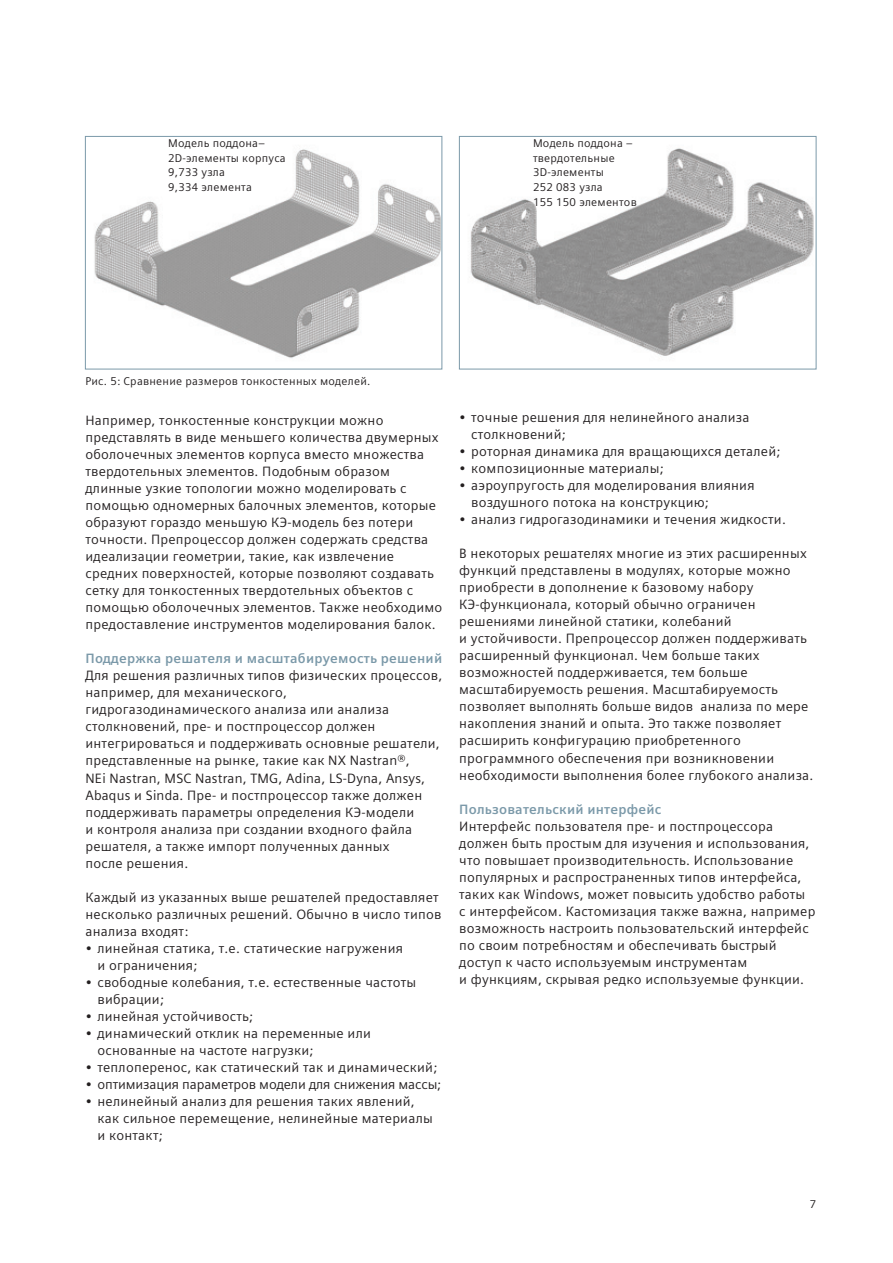
<style>
.page{position:relative;width:893px;height:1263px;background:#fff}
.page>*{position:absolute;margin:0;border:0;box-sizing:border-box;transform-origin:0 0}
._04__Copy___9pt_4mm{font:13.5px/17px "Siemens Sans Global";letter-spacing:.015em;color:#231f20}
._04__Copy___9pt_4mm-2{font:700 13.5px "Siemens Sans Global";letter-spacing:.015em;color:#7b99a9}
._04__Copy___9pt_4mm-3{font:13.5px "Siemens Sans Global";letter-spacing:-.01em;color:#231f20}
._06__Captions_footno{font:11.25px/14.9px "Siemens Sans Global";letter-spacing:.02em;color:#231f20}
._04__Marginals_7_5pt{font:11.25px "Siemens Sans Global";color:#231f20}
</style>
<div class="page">
<img style="left:470px;top:148px;width:344px;height:208px">
<div style="left:459px;top:136px;width:357px;height:233px;border:1px solid #7b99a9"></div>
<img style="left:94px;top:149px;width:346px;height:209px">
<div style="left:85px;top:136px;width:357px;height:233px;border:1px solid #7b99a9"></div>
<p class="_06__Captions_footno" style="left:168px;top:135px;width:119px">Модель поддона–<br>2D-элементы корпуса<br>9,733 узла<br>9,334 элемента</p>
<p class="_06__Captions_footno" style="left:533px;top:135px;width:101px">Модель поддона – твердотельные<br>3D-элементы</p>
<p class="_06__Captions_footno" style="left:533px;top:180px;width:71px">252 083 узла</p>
<p class="_06__Captions_footno" style="left:533px;top:195px;width:105px">155 150 элементов</p>
<p class="_06__Captions_footno" style="left:85px;top:374px;width:286px">Рис. 5: Сравнение размеров тонкостенных моделей.</p>
<p class="_04__Copy___9pt_4mm" style="left:85px;top:412px;width:358px">Например, тонкостенные конструкции можно представлять в виде меньшего количества двумерных оболочечных элементов корпуса вместо множества твердотельных элементов. Подобным образом длинные узкие топологии можно моделировать с помощью одномерных балочных элементов, которые образуют гораздо меньшую КЭ-модель без потери точности. Препроцессор должен содержать средства идеализации геометрии, такие, как извлечение средних поверхностей, которые позволяют создавать сетку для тонкостенных твердотельных объектов с помощью оболочечных элементов. Также необходимо предоставление инструментов моделирования балок.</p>
<p class="_04__Copy___9pt_4mm-2" style="left:85px;top:648px;width:358px">Поддержка решателя и масштабируемость решений</p>
<p class="_04__Copy___9pt_4mm" style="left:85px;top:667px;width:358px">Для решения различных типов физических процессов, например, для механического, гидрогазодинамического анализа или анализа столкновений, пре- и постпроцессор должен интегрироваться и поддерживать основные решатели, представленные на рынке, такие как NX Nastran®,<br>NEi Nastran, MSC Nastran, TMG, Adina, LS-Dyna, Ansys, Abaqus и Sinda. Пре- и постпроцессор также должен поддерживать параметры определения КЭ-модели<br>и контроля анализа при создании входного файла решателя, а также импорт полученных данных<br>после решения.</p>
<p class="_04__Copy___9pt_4mm" style="left:85px;top:888px;width:357px">Каждый из указанных выше решателей предоставляет несколько различных решений. Обычно в число типов анализа входят:</p>
<p class="_04__Copy___9pt_4mm" style="left:97px;top:939px;width:307px;text-indent:-12px">• линейная статика, т.е. статические нагружения и ограничения;</p>
<p class="_04__Copy___9pt_4mm" style="left:97px;top:973px;width:320px;text-indent:-12px">• свободные колебания, т.е. естественные частоты вибрации;</p>
<p class="_04__Copy___9pt_4mm" style="left:85px;top:1007px;width:169px">• линейная устойчивость;</p>
<p class="_04__Copy___9pt_4mm" style="left:97px;top:1024px;width:275px;text-indent:-12px">• динамический отклик на переменные или основанные на частоте нагрузки;</p>
<p class="_04__Copy___9pt_4mm" style="left:85px;top:1058px;width:353px">• теплоперенос, как статический так и динамический;</p>
<p class="_04__Copy___9pt_4mm-3" style="left:85px;top:1074px;width:357px">• оптимизация параметров модели для снижения массы;</p>
<p class="_04__Copy___9pt_4mm" style="left:97px;top:1092px;width:337px;text-indent:-12px">• нелинейный анализ для решения таких явлений, как сильное перемещение, нелинейные материалы и контакт;</p>
<p class="_04__Copy___9pt_4mm" style="left:471px;top:409px;width:280px;text-indent:-12px">• точные решения для нелинейного анализа столкновений;</p>
<p class="_04__Copy___9pt_4mm" style="left:459px;top:443px;width:323px">• роторная динамика для вращающихся деталей;</p>
<p class="_04__Copy___9pt_4mm" style="left:459px;top:460px;width:206px">• композиционные материалы;</p>
<p class="_04__Copy___9pt_4mm" style="left:471px;top:477px;width:285px;text-indent:-12px">• аэроупругость для моделирования влияния воздушного потока на конструкцию;</p>
<p class="_04__Copy___9pt_4mm" style="left:459px;top:511px;width:328px">• анализ гидрогазодинамики и течения жидкости.</p>
<p class="_04__Copy___9pt_4mm" style="left:459px;top:545px;width:356px">В некоторых решателях многие из этих расширенных функций представлены в модулях, которые можно приобрести в дополнение к базовому набору КЭ-функционала, который обычно ограничен решениями линейной статики, колебаний<br>и устойчивости. Препроцессор должен поддерживать расширенный функционал. Чем больше таких возможностей поддерживается, тем больше масштабируемость решения. Масштабируемость позволяет выполнять больше видов анализа по мере накопления знаний и опыта. Это также позволяет расширить конфигурацию приобретенного программного обеспечения при возникновении необходимости выполнения более глубокого анализа.</p>
<p class="_04__Copy___9pt_4mm-2" style="left:459px;top:798px;width:204px">Пользовательский интерфейс</p>
<p class="_04__Copy___9pt_4mm" style="left:459px;top:817px;width:358px">Интерфейс пользователя пре- и постпроцессора должен быть простым для изучения и использования, что повышает производительность. Использование популярных и распространенных типов интерфейса, таких как Windows, может повысить удобство работы<br>с интерфейсом. Кастомизация также важна, например возможность настроить пользовательский интерфейс по своим потребностям и обеспечивать быстрый доступ к часто используемым инструментам<br>и функциям, скрывая редко используемые функции.</p>
<p class="_04__Marginals_7_5pt" style="left:810px;top:1195px;width:8px">7</p>
</div>
